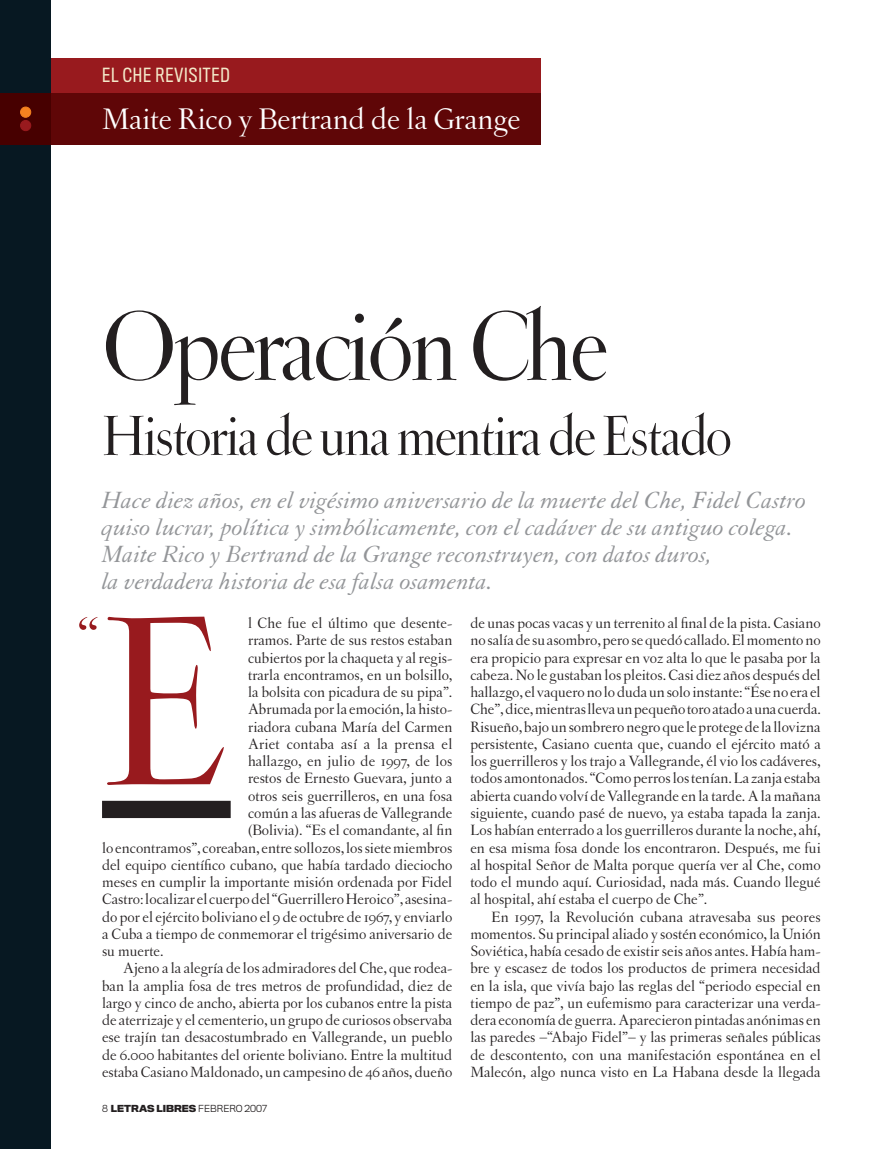
<style>
.page{position:relative;width:893px;height:1149px;background:#fff}
.page>*{position:absolute;margin:0;border:0;box-sizing:border-box;transform-origin:0 0}
.t1{font:255.6px "Letras Display";color:#981a1e}
.t2{font:105px "Letras Display";letter-spacing:-.02em;color:#231f20}
.t3{font:60.6px "Letras Display";color:#981a1e}
.t4{font:60px "Letras Display";letter-spacing:-.02em;color:#231f20}
.t5{font:31.5px "Letras Oldstyle";color:#fff}
.t6{font:italic 25.5px/27px "Granjon";color:#939598}
.t7{font:18px "Titling Gothic FB Cond";letter-spacing:.05em;color:#f3e9c9}
.t8{font:15.75px/17.2px "Letras Oldstyle";color:#231f20;text-align:justify}
.t9{font:300 9px "Titling Gothic FB Normal";color:#231f20}
.s1{font-weight:700}
</style>
<div class="page">
<div style="left:51px;top:58px;width:490px;height:35px;background:#981a1e"></div>
<div style="left:0;top:0;width:51px;height:1148px;background:#071822"></div>
<div style="left:0;top:93px;width:51px;height:52px;background:#470000"></div>
<div style="left:51px;top:93px;width:490px;height:52px;background:#5f0607"></div>
<div style="left:21px;top:107px;width:10px;height:10px;background:#f58220;border-radius:50%"></div>
<div style="left:20px;top:107px;width:11px;height:10px;border:1px solid #f58220;border-radius:50%"></div>
<div style="left:21px;top:120px;width:10px;height:11px;background:#981a1e;border-radius:50%"></div>
<div style="left:20px;top:120px;width:11px;height:11px;border:1px solid #981a1e;border-radius:50%"></div>
<div style="left:102px;top:800px;width:129px;height:17px;background:#231f20"></div>
<p class="t7" style="left:102px;top:65px;width:129px">EL CHE REVISITED</p>
<h3 class="t5" style="left:102px;top:101px;width:420px">Maite Rico y Bertrand de la Grange</h3>
<h2 class="t2" style="left:102px;top:288px;width:507px">Operación Che</h2>
<h3 class="t4" style="left:102px;top:402px;width:631px">Historia de una mentira de Estado</h3>
<p class="t6" style="left:102px;top:487px;width:706px">Hace diez años, en el vigésimo aniversario de la muerte del Che, Fidel Castro quiso lucrar, política y simbólicamente, con el cadáver de su antiguo colega.<br>Maite Rico y Bertrand de la Grange reconstruyen, con datos duros,<br>la verdadera historia de esa falsa osamenta.</p>
<h1 class="t1" style="left:102px;top:560px;width:127px">E</h1>
<h3 class="t3" style="left:76px;top:604px;width:25px">“</h3>
<p class="t8" style="left:248px;top:614px;width:206px">l Che fue el último que desente-</p>
<p class="t8" style="left:248px;top:631px;width:206px">rramos. Parte de sus restos estaban</p>
<p class="t8" style="left:248px;top:648px;width:206px">cubiertos por la chaqueta y al regis-</p>
<p class="t8" style="left:248px;top:666px;width:206px">trarla encontramos, en un bolsillo,</p>
<p class="t8" style="left:248px;top:683px;width:206px">la bolsita con picadura de su pipa”.</p>
<p class="t8" style="left:248px;top:700px;width:206px">Abrumada por la emoción, la histo-</p>
<p class="t8" style="left:248px;top:717px;width:206px">riadora cubana María del Carmen</p>
<p class="t8" style="left:248px;top:735px;width:206px">Ariet contaba así a la prensa el</p>
<p class="t8" style="left:248px;top:752px;width:206px">hallazgo, en julio de 1997, de los</p>
<p class="t8" style="left:248px;top:769px;width:206px">restos de Ernesto Guevara, junto a</p>
<p class="t8" style="left:248px;top:786px;width:206px">otros seis guerrilleros, en una fosa</p>
<p class="t8" style="left:248px;top:804px;width:206px">común a las afueras de Vallegrande</p>
<p class="t8" style="left:248px;top:821px;width:206px">(Bolivia). “Es el comandante, al fin</p>
<p class="t8" style="left:102px;top:838px;width:352px">lo encontramos”, coreaban, entre sollozos, los siete miembros</p>
<p class="t8" style="left:102px;top:855px;width:352px">del equipo científico cubano, que había tardado dieciocho</p>
<p class="t8" style="left:102px;top:873px;width:352px">meses en cumplir la importante misión ordenada por Fidel</p>
<p class="t8" style="left:102px;top:890px;width:352px">Castro: localizar el cuerpo del “Guerrillero Heroico”, asesina-</p>
<p class="t8" style="left:102px;top:907px;width:352px">do por el ejército boliviano el 9 de octubre de 1967, y enviarlo</p>
<p class="t8" style="left:102px;top:924px;width:352px">a Cuba a tiempo de conmemorar el trigésimo aniversario de</p>
<p class="t8" style="left:102px;top:942px;width:63px">su muerte.</p>
<p class="t8" style="left:123px;top:959px;width:331px">Ajeno a la alegría de los admiradores del Che, que rodea-</p>
<p class="t8" style="left:102px;top:976px;width:352px">ban la amplia fosa de tres metros de profundidad, diez de</p>
<p class="t8" style="left:102px;top:993px;width:352px">largo y cinco de ancho, abierta por los cubanos entre la pista</p>
<p class="t8" style="left:102px;top:1011px;width:352px">de aterrizaje y el cementerio, un grupo de curiosos observaba</p>
<p class="t8" style="left:102px;top:1028px;width:352px">ese trajín tan desacostumbrado en Vallegrande, un pueblo</p>
<p class="t8" style="left:102px;top:1045px;width:352px">de 6.000 habitantes del oriente boliviano. Entre la multitud</p>
<p class="t8" style="left:102px;top:1062px;width:352px">estaba Casiano Maldonado, un campesino de 46 años, dueño</p>
<p class="t8" style="left:470px;top:614px;width:352px">de unas pocas vacas y un terrenito al final de la pista. Casiano no salía de su asombro, pero se quedó callado. El momento no era propicio para expresar en voz alta lo que le pasaba por la cabeza. No le gustaban los pleitos. Casi diez años después del hallazgo, el vaquero no lo duda un solo instante: “Ése no era el Che”, dice, mientras lleva un pequeño toro atado a una cuerda.<br>Risueño, bajo un sombrero negro que le protege de la llovizna persistente, Casiano cuenta que, cuando el ejército mató a los guerrilleros y los trajo a Vallegrande, él vio los cadáveres, todos amontonados. “Como perros los tenían. La zanja estaba abierta cuando volví de Vallegrande en la tarde. A la mañana siguiente, cuando pasé de nuevo, ya estaba tapada la zanja.<br>Los habían enterrado a los guerrilleros durante la noche, ahí, en esa misma fosa donde los encontraron. Después, me fui al hospital Señor de Malta porque quería ver al Che, como todo el mundo aquí. Curiosidad, nada más. Cuando llegué al hospital, ahí estaba el cuerpo de Che”.</p>
<p class="t8" style="left:470px;top:907px;width:352px;text-indent:21px">En 1997, la Revolución cubana atravesaba sus peores momentos. Su principal aliado y sostén económico, la Unión Soviética, había cesado de existir seis años antes. Había ham&shy;bre y escasez de todos los productos de primera necesidad en la isla, que vivía bajo las reglas del “periodo especial en tiempo de paz”, un eufemismo para caracterizar una verda&shy;dera economía de guerra. Aparecieron pintadas anónimas en las paredes –“Abajo Fidel”– y las primeras señales públicas de descontento, con una manifestación espontánea en el Malecón, algo nunca visto en La Habana desde la llegada</p>
<p class="t9" style="left:102px;top:1102px;width:166px">8 <span class="s1">LETRAS LIBRES</span> FEBRERO 2007</p>
</div>
